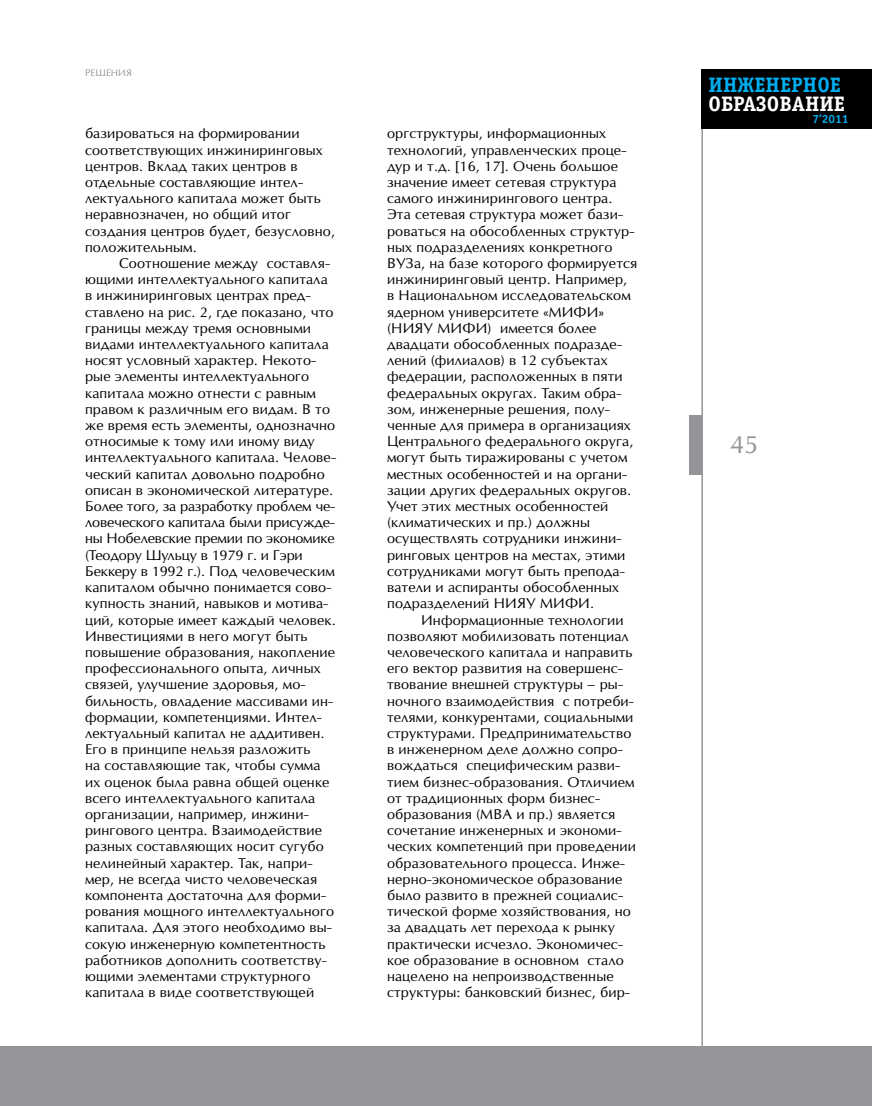
<style>
.page{position:relative;width:872px;height:1106px;background:#fff}
.page>*{position:absolute;margin:0;border:0;box-sizing:border-box;transform-origin:0 0}
.t1{font:24px "Opium New";color:#939598}
.t2{font:700 21px "Officina Serif C";color:#fff}
.t3{font:700 21px "Officina Serif C";color:#00adef}
.t4{font:13.5px/16.2px "Opium New";letter-spacing:.01em;color:#000}
.t5{font:700 12px "Officina Sans C";color:#00adef}
.t6{font:9px "Opium New";color:#939598}
</style>
<div class="page">
<hr style="left:701px;top:69px;width:2px;height:1037px;background:#939598">
<div style="left:701px;top:69px;width:171px;height:60px;background:#000"></div>
<div style="left:689px;top:415px;width:13px;height:60px;background:#939598"></div>
<div style="left:0;top:1046px;width:872px;height:60px;background:#939598"></div>
<p class="t6" style="left:85px;top:67px;width:28px">РЕШЕНИЯ</p>
<p class="t4" style="left:85px;top:125px;width:251px">базироваться на формировании соответствующих инжиниринговых центров. В клад таких центров в отдельные составляющие интел&shy;лектуального капитала может быть неравнозначен, но общий итог создания центров будет, безусловно, положительным.</p>
<p class="t4" style="left:85px;top:255px;width:252px;text-indent:34px">Соотношение между составля&shy;ющими интеллектуального капитала в инжиниринговых центрах пред&shy;ставлено на рис. 2, где показано, что границы между тремя основными видами интеллектуального капитала носят условный характер. Н екото&shy;рые элементы интеллектуального капитала можно отнести с равным правом к различным его видам. В то же время есть элементы, однозначно относимые к тому или иному виду интеллектуального капитала. Челове&shy;ческий капитал довольно подробно описан в экономической литературе.<br>Б олее того, за разработку проблем че&shy;ловеческого капитала были присужде&shy;ны Н обелевские премии по экономике (Теодору Шульцу в 1979 г. и Гэри Беккеру в 1992 г.). Под человеческим капиталом обычно понимается сово&shy;купность знаний, навыков и мотива&shy;ций, которые имеет каждый человек.<br>И нвестициями в него могут быть повышение образования, накопление профессионального опыта, личных связей, улучшение здоровья, мо&shy;бильность, овладение массивами ин&shy;формации, компетенциями. И нтел&shy;лектуальный капитал не аддитивен.<br>Его в принципе нельзя разложить<br>на составляющие так, чтобы сумма их оценок была равна общей оценке всего интеллектуального капитала организации, например, инжини&shy;рингового центра. Взаимодействие разных составляющих носит сугубо нелинейный характер. Так, напри&shy;мер, не всегда чисто человеческая компонента достаточна для форми&shy;рования мощного интеллектуального капитала. Для этого необходимо вы&shy;сокую инженерную компетентность работников дополнить соответству&shy;ющими элементами структурного капитала в виде соответствующей</p>
<p class="t4" style="left:387px;top:125px;width:249px">оргструктуры, информационных технологий, управленческих проце&shy;дур и т.д. [16, 17]. Очень большое значение имеет сетевая структура самого инжинирингового центра.<br>Эта сетевая структура может бази&shy;роваться на обособленных структур&shy;ных подразделениях конкретного<br>ВУЗ</p>
<p class="t4" style="left:387px;top:255px;width:252px;text-indent:27px">а, на базе которого формируется инжиниринговый центр. Например, в Н ациональном исследовательском ядерном университете «МИ ФИ»<br>(НИЯУ</p>
<p class="t4" style="left:387px;top:320px;width:248px;text-indent:50px">МИ ФИ ) имеется более двадцати обособленных подразде&shy;лений (филиалов) в 12 субъектах федерации, расположенных в пяти федеральных округах. Таким обра&shy;зом, инженерные решения, полу&shy;ченные для примера в организациях<br>Центрального федерального округа, могут быть тиражированы с учетом местных особенностей и на органи&shy;зации других федеральных округов.<br>Учет этих местных особенностей (климатических и пр.) должны осуществлять сотрудники инжини&shy;ринговых центров на местах, этими сотрудниками могут быть препода&shy;ватели и аспиранты обособленных подразделений НИЯУ</p>
<p class="t4" style="left:540px;top:595px;width:56px">МИФИ.</p>
<p class="t4" style="left:421px;top:611px;width:204px">И нформационные технологии</p>
<p class="t4" style="left:387px;top:627px;width:243px">позволяют мобилизовать потенциал</p>
<p class="t4" style="left:387px;top:644px;width:247px">человеческого капитала и направить</p>
<p class="t4" style="left:387px;top:660px;width:237px">его вектор развития на совершенс-</p>
<p class="t4" style="left:387px;top:676px;width:237px">твование внешней структуры – ры-</p>
<p class="t4" style="left:387px;top:692px;width:248px">ночного взаимодействия с потреби-</p>
<p class="t4" style="left:387px;top:708px;width:248px">телями, конкурентами, социальными</p>
<p class="t4" style="left:387px;top:725px;width:246px">структурами. Предпринимательство</p>
<p class="t4" style="left:387px;top:741px;width:237px">в инженерном деле должно сопро-</p>
<p class="t4" style="left:387px;top:757px;width:234px">вождаться специфическим разви-</p>
<p class="t4" style="left:387px;top:773px;width:249px">тием бизнес-образования. Отличием</p>
<p class="t4" style="left:387px;top:789px;width:214px">от традиционных форм бизнес-</p>
<p class="t4" style="left:387px;top:806px;width:230px">образования (МВА и пр.) является</p>
<p class="t4" style="left:387px;top:822px;width:236px">сочетание инженерных и экономи-</p>
<p class="t4" style="left:387px;top:838px;width:250px">ческих компетенций при проведении</p>
<p class="t4" style="left:387px;top:854px;width:239px">образовательного процесса. И нже-</p>
<p class="t4" style="left:387px;top:870px;width:237px">нерно-экономическое образование</p>
<p class="t4" style="left:387px;top:887px;width:237px">было развито в прежней социалис-</p>
<p class="t4" style="left:387px;top:903px;width:245px">тической форме хозяйствования, но</p>
<p class="t4" style="left:387px;top:919px;width:229px">за двадцать лет перехода к рынку</p>
<p class="t4" style="left:387px;top:935px;width:237px">практически исчезло. Экономичес-</p>
<p class="t4" style="left:387px;top:951px;width:238px">кое образование в основном стало</p>
<p class="t4" style="left:387px;top:968px;width:228px">нацелено на непроизводственные</p>
<p class="t4" style="left:387px;top:984px;width:244px">структуры: банковский бизнес, бир-</p>
<h2 class="t3" style="left:708px;top:73px;width:134px">ИНЖЕНЕРНОЕ</h2>
<h2 class="t2" style="left:708px;top:91px;width:138px">ОБРАЗОВАНИЕ</h2>
<p class="t5" style="left:812px;top:113px;width:38px">7’2011</p>
<h1 class="t1" style="left:730px;top:429px;width:30px">45</h1>
</div>
